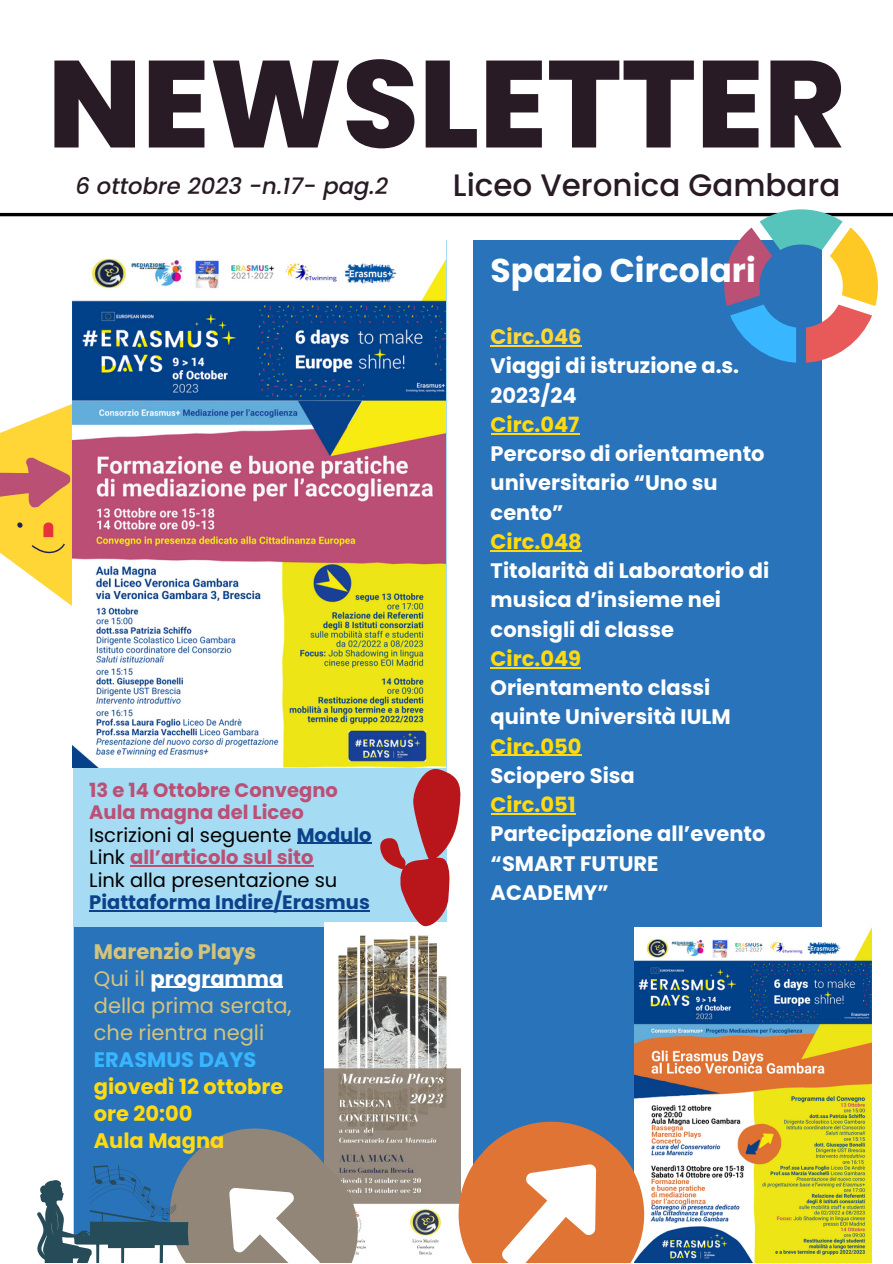
<style>
.page{position:relative;width:893px;height:1264px;background:#fff}
.page>*{position:absolute;margin:0;border:0;box-sizing:border-box;transform-origin:0 0}
.t1{font:800 123.3px "Poppins";color:#291b25}
.t2{font:700 33px "Poppins";color:#fdfefd}
.t3{font:500 30.9px "Poppins";color:#291b25}
.t4{font:italic 500 22.8px "Poppins";color:#291b25}
.t5{font:700 21px/29.2px "Poppins";color:#fff}
.t6{font:700 21px/27px "Poppins";color:#ffda0f}
.t7{font:21px/27px "Poppins";color:#d3c47c}
.t8{font:700 21px "Poppins";color:#d3c47c}
.t9{font:700 21px "Poppins";color:#ffd636}
.t10{font:700 19.5px "Poppins";color:#bb5075}
.t11{font:700 19.5px/22.5px "Poppins";color:#0b428a}
.t12{font:19.5px "Poppins";color:#000}
.s1{font-weight:700;color:#0b428a}
.s2{font-weight:400;color:#000}
.s3{font-weight:700;color:#fff}
.s4{font-weight:700;color:#38b6ff}
</style>
<div class="page">
<div style="left:473px;top:240px;width:348px;height:996px;background:#2973bb"></div>
<hr style="left:0;top:213px;width:892px;height:3px;background:#000">
<div style="left:73px;top:539px;width:374px;height:697px;background:#a6dbf4"></div>
<svg style="left:0;top:394px;width:73px;height:212px"></svg>
<svg style="left:724px;top:209px;width:158px;height:154px"></svg>
<img style="left:73px;top:258px;width:372px;height:510px">
<div style="left:74px;top:927px;width:373px;height:311px;background:#2973bb"></div>
<img style="left:324px;top:922px;width:136px;height:333px">
<hr style="left:297px;top:842px;width:74px;height:2px;background:#0b428a">
<hr style="left:130px;top:865px;width:183px;height:1px;background:#bb5075">
<hr style="left:89px;top:910px;width:281px;height:1px;background:#0b428a">
<svg style="left:378px;top:765px;width:83px;height:162px"></svg>
<img style="left:634px;top:927px;width:237px;height:335px">
<hr style="left:150px;top:986px;width:133px;height:1px;background:#fff">
<svg style="left:38px;top:1093px;width:355px;height:169px"></svg>
<svg style="left:420px;top:1083px;width:262px;height:179px"></svg>
<svg style="left:474px;top:1135px;width:155px;height:127px;background:#e0956a"></svg>
<hr style="left:490px;top:345px;width:91px;height:1px;background:#ffd636">
<hr style="left:490px;top:433px;width:89px;height:1px;background:#ffda0f">
<hr style="left:490px;top:550px;width:92px;height:1px;background:#ffda0f">
<hr style="left:490px;top:667px;width:91px;height:1px;background:#ffda0f">
<hr style="left:490px;top:754px;width:91px;height:1px;background:#ffda0f">
<hr style="left:490px;top:813px;width:85px;height:1px;background:#ffda0f">
<p class="t1" style="left:48px;top:18px;width:799px">NEWSLETTER</p>
<p class="t4" style="left:75px;top:170px;width:314px">6 ottobre 2023 -n.17- pag.2</p>
<p class="t3" style="left:453px;top:164px;width:389px">Liceo Veronica Gambara</p>
<p class="t10" style="left:89px;top:776px;width:250px">13 e 14 Ottobre Convegno</p>
<p class="t10" style="left:89px;top:798px;width:216px">Aula magna del Liceo</p>
<p class="t12" style="left:89px;top:821px;width:284px">Iscrizioni al seguente <span class="s1">Modulo</span></p>
<p class="t10" style="left:89px;top:843px;width:226px"><span class="s2">Link</span> all’articolo sul sito</p>
<p class="t11" style="left:89px;top:868px;width:282px"><span class="s2">Link alla presentazione su<br></span>Piattaforma Indire/Erasmus</p>
<p class="t8" style="left:94px;top:936px;width:164px">Marenzio Plays</p>
<p class="t7" style="left:94px;top:964px;width:199px">Qui il <span class="s3">programma </span>della prima serata, che rientra negli<br><span class="s4">ERASMUS DAYS</span></p>
<p class="t6" style="left:94px;top:1072px;width:191px">giovedì 12 ottobre ore 20:00</p>
<p class="t6" style="left:94px;top:1126px;width:132px">Aula Magna</p>
<p class="t2" style="left:490px;top:247px;width:266px">Spazio Circolari</p>
<p class="t9" style="left:490px;top:322px;width:92px">Circ.046</p>
<p class="t5" style="left:490px;top:351px;width:250px">Viaggi di istruzione a.s.<br>2023/24</p>
<p class="t6" style="left:490px;top:411px;width:90px">Circ.047</p>
<p class="t5" style="left:490px;top:439px;width:275px">Percorso di orientamento universitario “Uno su cento”</p>
<p class="t6" style="left:490px;top:528px;width:93px">Circ.048</p>
<p class="t5" style="left:490px;top:556px;width:280px">Titolarità di Laboratorio di musica d’insieme nei consigli di classe</p>
<p class="t6" style="left:490px;top:645px;width:92px">Circ.049</p>
<p class="t5" style="left:490px;top:673px;width:242px">Orientamento classi quinte Università IULM</p>
<p class="t6" style="left:490px;top:732px;width:92px">Circ.050</p>
<p class="t5" style="left:490px;top:760px;width:146px">Sciopero Sisa</p>
<p class="t6" style="left:490px;top:791px;width:86px">Circ.051</p>
<p class="t5" style="left:490px;top:819px;width:276px">Partecipazione all’evento “SMART FUTURE<br>ACADEMY”</p>
</div>
